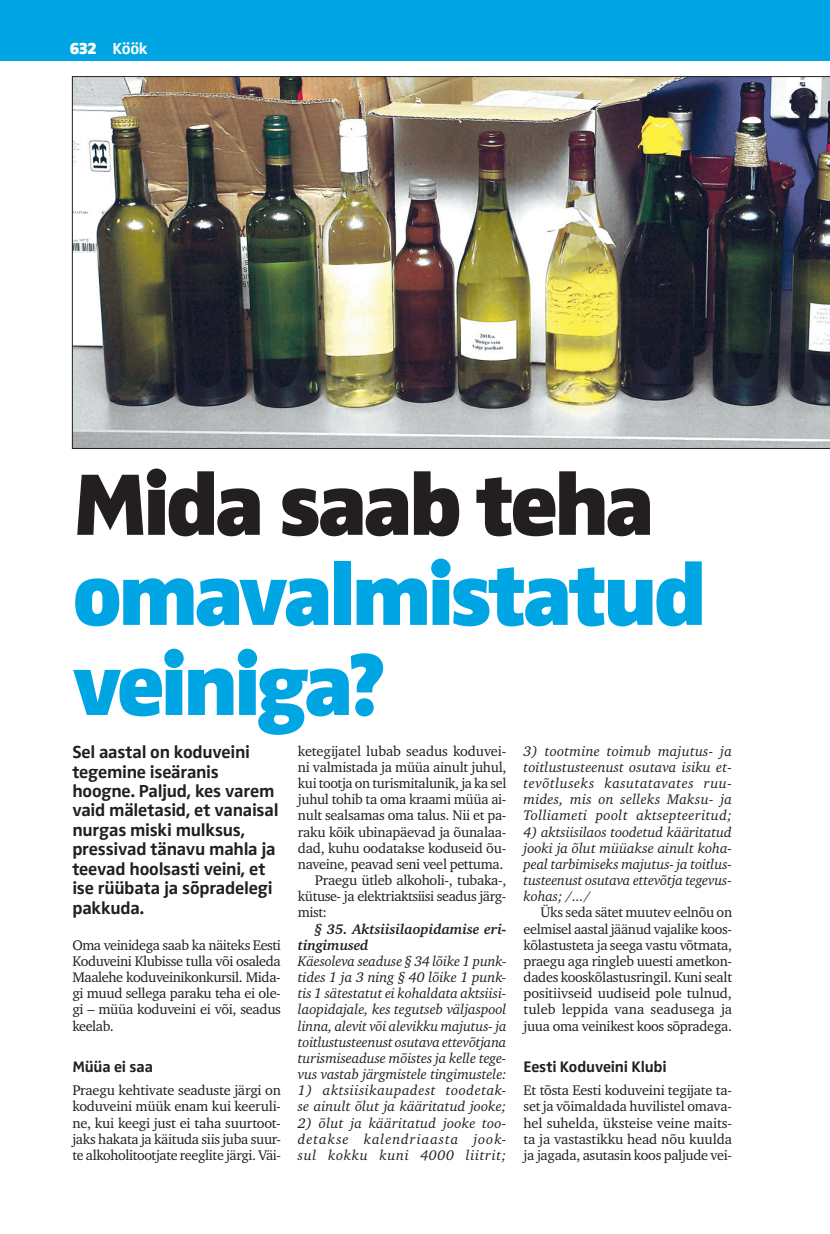
<style>
.page{position:relative;width:830px;height:1234px;background:#fff}
.page>*{position:absolute;margin:0;border:0;box-sizing:border-box;transform-origin:0 0}
.t1{font:900 90px/90px "Zwo Pro";letter-spacing:-.05em;color:#00a5e3}
.t2{font:900 90px "Zwo Pro";letter-spacing:-.05em;color:#231f20}
.t3{font:700 18px/19.5px "Zwo Pro";letter-spacing:-.015em;color:#231f20}
.t4{font:700 16.5px "Zwo Pro";color:#fff}
.t5{font:700 15.75px "Zwo Pro";letter-spacing:-.01em;color:#231f20}
.t6{font:14.25px/16.2px "Charter ITC";letter-spacing:-.02em;color:#231f20;text-align:justify}
.t7{font:italic 14.25px/16.2px "Charter ITC";letter-spacing:.01em;color:#231f20;text-align:justify}
.t8{font:italic 700 14.25px/16.2px "Charter ITC";color:#231f20}
.s1{font-weight:900}
</style>
<div class="page">
<div style="left:0;top:0;width:829px;height:60px;background:#00a5e3"></div>
<hr style="left:829px;top:0;width:1px;height:60px;background:#00a5e3">
<img style="left:72px;top:76px;width:757px;height:372px">
<p class="t4" style="left:70px;top:39px;width:79px"><span class="s1">632</span> Köök</p>
<h1 class="t2" style="left:72px;top:450px;width:584px">Mida saab teha</h1>
<h1 class="t1" style="left:72px;top:550px;width:636px">omavalmistatud veiniga?</h1>
<p class="t3" style="left:72px;top:742px;width:207px">Sel aastal on koduveini tegemine iseäranis hoogne. Paljud, kes varem vaid mäletasid, et vanaisal nurgas miski mulksus, pressivad tänavu mahla ja teevad hoolsasti veini, et ise rüübata ja sõpradelegi pakkuda.</p>
<p class="t6" style="left:72px;top:936px;width:210px">Oma veinidega saab ka näiteks Eesti Koduveini Klubisse tulla või osaleda Maalehe koduveinikonkursil. Mida&shy;gi muud sellega paraku teha ei ole&shy;gi – müüa koduveini ei või, seadus keelab.</p>
<p class="t5" style="left:72px;top:1057px;width:82px">Müüa ei saa</p>
<p class="t6" style="left:72px;top:1081px;width:210px">Praegu kehtivate seaduste järgi on koduveini müük enam kui keeruli&shy;ne, kui keegi just ei taha suurtoot&shy;jaks hakata ja käituda siis juba suur&shy;te alkoholitootjate reeglite järgi. Väi-</p>
<p class="t6" style="left:298px;top:742px;width:210px">ketegijatel lubab seadus koduvei-</p>
<p class="t6" style="left:298px;top:758px;width:210px">ni valmistada ja müüa ainult juhul,</p>
<p class="t6" style="left:298px;top:774px;width:210px">kui tootja on turismitalunik, ja ka sel</p>
<p class="t6" style="left:298px;top:791px;width:210px">juhul tohib ta oma kraami müüa ai-</p>
<p class="t6" style="left:298px;top:807px;width:210px">nult sealsamas oma talus. Nii et pa-</p>
<p class="t6" style="left:298px;top:823px;width:210px">raku kõik ubinapäevad ja õunalaa-</p>
<p class="t6" style="left:298px;top:839px;width:210px">dad, kuhu oodatakse koduseid õu-</p>
<p class="t6" style="left:298px;top:855px;width:207px">naveine, peavad seni veel pettuma.</p>
<p class="t6" style="left:315px;top:871px;width:193px">Praegu ütleb alkoholi-, tubaka-,</p>
<p class="t6" style="left:298px;top:888px;width:210px">kütuse- ja elektriaktsiisi seadus järg-</p>
<p class="t6" style="left:298px;top:904px;width:31px">mist:</p>
<p class="t8" style="left:298px;top:920px;width:210px;text-indent:17px">§ 35. Aktsiisilaopidamise eri&shy;tingimused</p>
<p class="t7" style="left:298px;top:952px;width:210px">Käesoleva seaduse § 34 lõike 1 punk&shy;tides 1 ja 3 ning § 40 lõike 1 punk&shy;tis 1 sätestatut ei kohaldata aktsiisi&shy;laopidajale, kes tegutseb väljaspool linna, alevit või alevikku majutus- ja toitlustusteenust osutava ettevõtjana turismiseaduse mõistes ja kelle tege&shy;vus vastab järgmistele tingimustele:</p>
<p class="t7" style="left:298px;top:1082px;width:210px">1) aktsiisikaupadest toodetak&shy;se ainult õlut ja kääritatud jooke;</p>
<p class="t7" style="left:298px;top:1114px;width:210px">2) õlut ja kääritatud jooke too&shy;detakse kalendriaasta jook&shy;sul kokku kuni 4000 liitrit;</p>
<p class="t7" style="left:523px;top:742px;width:210px">3) tootmine toimub majutus- ja toitlustusteenust osutava isiku et&shy;tevõtluseks kasutatavates ruu&shy;mides, mis on selleks Maksu- ja Tolliameti poolt aktsepteeritud;</p>
<p class="t7" style="left:523px;top:823px;width:210px">4) aktsiisilaos toodetud kääritatud jooki ja õlut müüakse ainult koha&shy;peal tarbimiseks majutus- ja toitlus&shy;tusteenust osutava ettevõtja tegevus&shy;kohas; /.../</p>
<p class="t6" style="left:523px;top:904px;width:210px;text-indent:17px">Üks seda sätet muutev eelnõu on eelmisel aastal jäänud vajalike koos&shy;kõlastusteta ja seega vastu võtmata, praegu aga ringleb uuesti ametkon&shy;dades kooskõlastusringil. Kuni sealt positiivseid uudiseid pole tulnud, tuleb leppida vana seadusega ja juua oma veinikest koos sõpradega.</p>
<p class="t5" style="left:523px;top:1057px;width:145px">Eesti Koduveini Klubi</p>
<p class="t6" style="left:523px;top:1081px;width:210px">Et tõsta Eesti koduveini tegijate ta&shy;set ja võimaldada huvilistel omava&shy;hel suhelda, üksteise veine maits&shy;ta ja vastastikku head nõu kuulda ja jagada, asutasin koos paljude vei-</p>
</div>
